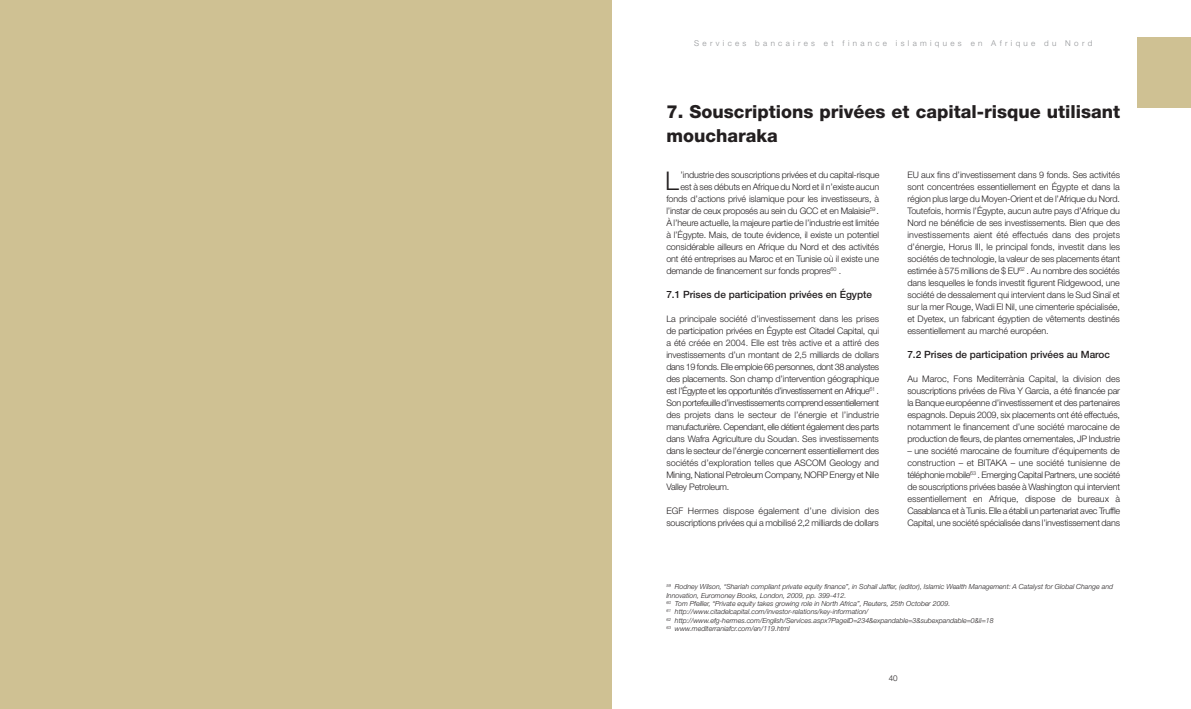
<style>
.page{position:relative;width:1191px;height:709px;background:#fff}
.page>*{position:absolute;margin:0;border:0;box-sizing:border-box;transform-origin:0 0}
.t1{font:300 25.8px "Helvetica Neue";color:#231f20}
.t2{font:800 18px/24px "Helvetica Neue";color:#231f20}
.t3{font:500 10px "Helvetica Neue";color:#231f20}
.t4{font:300 9px/12px "Helvetica Neue";letter-spacing:-.015em;color:#231f20;text-align:justify}
.t5{font:300 8px "Helvetica Neue";letter-spacing:.415em;color:#939598}
.t6{font:300 8px "Helvetica Neue";color:#231f20}
.t7{font:italic 300 7px/8.4px "Helvetica Neue";color:#231f20}
</style>
<div class="page">
<div style="left:1137px;top:37px;width:54px;height:71px;background:#cfc193"></div>
<div style="left:0;top:0;width:611px;height:709px;background:#cfc193"></div>
<p class="t5" style="left:694px;top:40px;width:399px">Services bancaires et finance islamiques en Afrique du Nord</p>
<h2 class="t2" style="left:666px;top:101px;width:455px">7. Souscriptions privées et capital-risque utilisant moucharaka</h2>
<h1 class="t1" style="left:665px;top:171px;width:15px">L</h1>
<p class="t4" style="left:680px;top:170px;width:200px">’industrie des souscriptions privées et du capital-risque</p>
<p class="t4" style="left:907px;top:170px;width:214px">EU aux fins d’investissement dans 9 fonds. Ses activités sont concentrées essentiellement en Égypte et dans la région plus large du Moyen-Orient et de l’Afrique du Nord.<br>Toutefois, hormis l’Égypte, aucun autre pays d’Afrique du Nord ne bénéficie de ses investissements. Bien que des investissements aient été effectués dans des projets d’énergie, Horus III, le principal fonds, investit dans les sociétés de technologie, la valeur de ses placements étant estimée à 575 millions de $ EU<sup>62</sup> . Au nombre des sociétés dans lesquelles le fonds investit figurent Ridgewood, une société de dessalement qui intervient dans le Sud Sinaï et sur la mer Rouge, Wadi El Nil, une cimenterie spécialisée, et Dyetex, un fabricant égyptien de vêtements destinés essentiellement au marché européen.</p>
<p class="t3" style="left:907px;top:351px;width:204px">7.2 Prises de participation privées au Maroc</p>
<p class="t4" style="left:907px;top:374px;width:214px">Au Maroc, Fons Mediterrània Capital, la division des souscriptions privées de Riva Y Garcia, a été financée par la Banque européenne d’investissement et des partenaires espagnols. Depuis 2009, six placements ont été effectués, notamment le financement d’une société marocaine de production de fleurs, de plantes ornementales, JP Industrie</p>
<p class="t4" style="left:907px;top:446px;width:214px">– une société marocaine de fourniture d’équipements de construction – et BITAKA – une société tunisienne de téléphonie mobile<sup>63</sup> . Emerging Capital Partners, une société de souscriptions privées basée à Washington qui intervient essentiellement en Afrique, dispose de bureaux à Casablanca et à Tunis. Elle a établi un partenariat avec Truffle Capital, une société spécialisée dans l’investissement dans</p>
<p class="t4" style="left:680px;top:182px;width:200px">est à ses débuts en Afrique du Nord et il n’existe aucun</p>
<p class="t4" style="left:666px;top:194px;width:214px">fonds d’actions privé islamique pour les investisseurs, à</p>
<p class="t4" style="left:666px;top:206px;width:214px">l’instar de ceux proposés au sein du GCC et en Malaisie<sup>59</sup> .</p>
<p class="t4" style="left:666px;top:218px;width:214px">À l’heure actuelle, la majeure partie de l’industrie est limitée</p>
<p class="t4" style="left:666px;top:230px;width:214px">à l’Égypte. Mais, de toute évidence, il existe un potentiel</p>
<p class="t4" style="left:666px;top:242px;width:214px">considérable ailleurs en Afrique du Nord et des activités</p>
<p class="t4" style="left:666px;top:254px;width:214px">ont été entreprises au Maroc et en Tunisie où il existe une</p>
<p class="t4" style="left:666px;top:266px;width:176px">demande de financement sur fonds propres<sup>60</sup> .</p>
<p class="t3" style="left:666px;top:291px;width:207px">7.1 Prises de participation privées en Égypte</p>
<p class="t4" style="left:666px;top:314px;width:214px">La principale société d’investissement dans les prises de participation privées en Égypte est Citadel Capital, qui a été créée en 2004. Elle est très active et a attiré des investissements d’un montant de 2,5 milliards de dollars dans 19 fonds. Elle emploie 66 personnes, dont 38 analystes des placements. Son champ d’intervention géographique est l’Égypte et les opportunités d’investissement en Afrique<sup>61</sup> .<br>Son portefeuille d’investissements comprend essentiellement des projets dans le secteur de l’énergie et l’industrie manufacturière. Cependant, elle détient également des parts dans Wafra Agriculture du Soudan. Ses investissements dans le secteur de l’énergie concernent essentiellement des sociétés d’exploration telles que ASCOM Geology and Mining, National Petroleum Company, NORP Energy et Nile Valley Petroleum.</p>
<p class="t4" style="left:666px;top:506px;width:214px">EGF Hermes dispose également d’une division des souscriptions privées qui a mobilisé 2,2 milliards de dollars</p>
<p class="t7" style="left:666px;top:583px;width:448px"><sup>59</sup> Rodney Wilson, “Shariah compliant private equity finance”, in Sohail Jaffer, (editor), Islamic Wealth Management: A Catalyst for Global Change and Innovation, Euromoney Books, London, 2009, pp. 399-412.<br><sup>60</sup> Tom Pfeiller, “Private equity takes growing role in North Africa”, Reuters, 25th October 2009.<br><sup>61</sup> http://www.citadelcapital.com/investor-relations/key-information/<br><sup>62</sup> http://www.efg-hermes.com/English/Services.aspx?PageID=234&amp;expandable=3&amp;subexpandable=0&amp;li=18<br><sup>63</sup> www.mediterraniafcr.com/en/119.html</p>
<p class="t6" style="left:888px;top:675px;width:10px">40</p>
</div>
